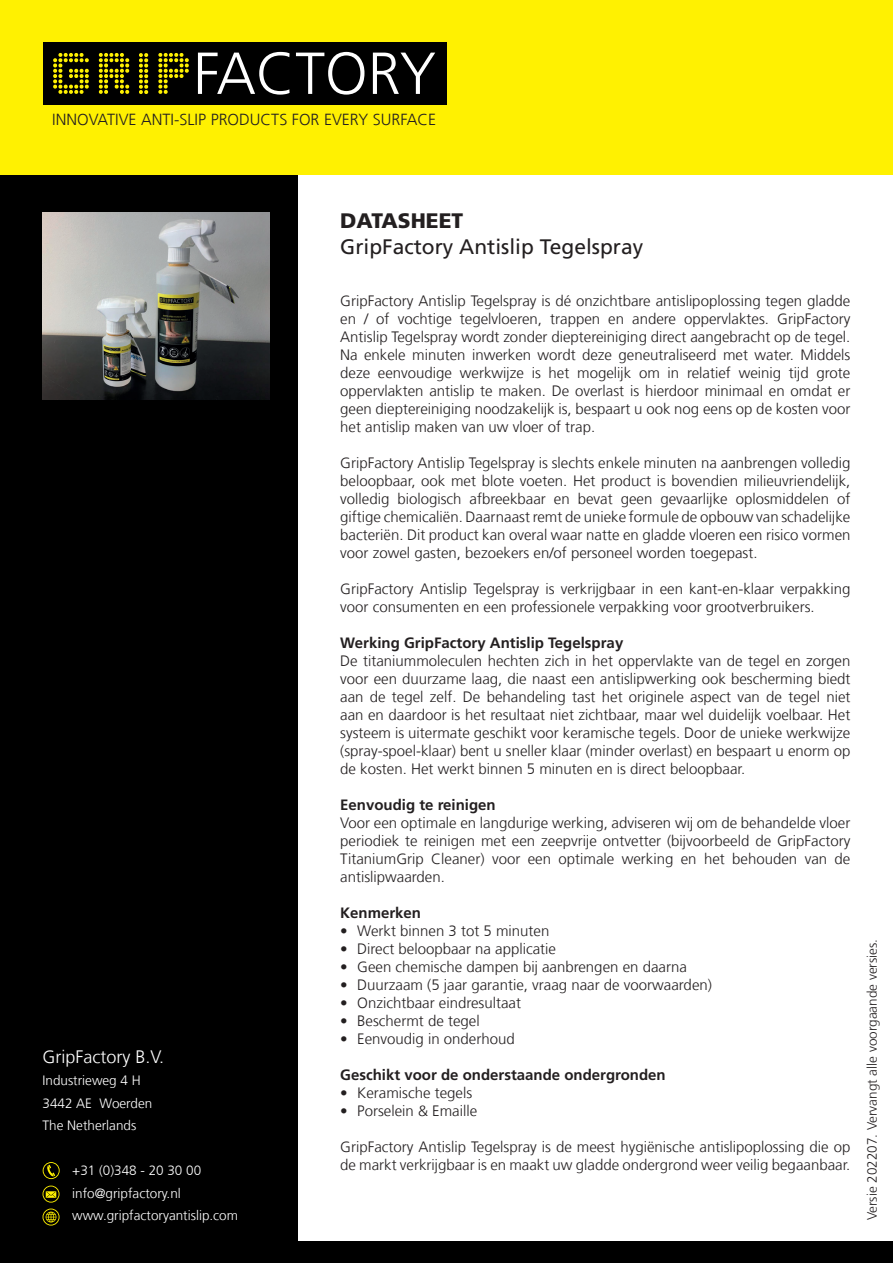
<style>
.page{position:relative;width:893px;height:1263px;background:#fff}
.page>*{position:absolute;margin:0;border:0;box-sizing:border-box;transform-origin:0 0}
.t1{font:300 59.25px "Frutiger LT Com";color:#fff}
.t2{font:21px "Frutiger LT Com";color:#231f20}
.t3{font:900 21px "Frutiger LT Com";color:#231f20}
.t4{font:300 18px "Frutiger LT Com";color:#fff}
.t5{font:300 16.05px "Frutiger LT Com";color:#231f20}
.t6{font:300 15px/18px "Frutiger LT Com";color:#231f20;text-align:justify}
.t7{font:700 15px "Frutiger LT Com";color:#231f20}
.t8{font:300 13.5px/22.5px "Frutiger LT Com";color:#fff}
.t9{font:300 13.5px "Frutiger LT Com";color:#231f20}
.s1{font-family:"CF Dots";font-weight:400;font-size:51.6px;color:#fff101}
</style>
<div class="page">
<div style="left:0;top:175px;width:298px;height:1088px;background:#000"></div>
<div style="left:0;top:0;width:893px;height:175px;background:#fff101"></div>
<div style="left:43px;top:43px;width:403px;height:63px;background:#000"></div>
<svg style="left:43px;top:1208px;width:17px;height:17px"></svg>
<svg style="left:43px;top:1185px;width:17px;height:17px"></svg>
<svg style="left:43px;top:1162px;width:17px;height:17px"></svg>
<div style="left:298px;top:1242px;width:595px;height:21px;background:#000"></div>
<img style="left:43px;top:213px;width:226px;height:187px">
<h1 class="t1" style="left:48px;top:39px;width:390px"><span class="s1">GRiP</span>FACTORY</h1>
<p class="t5" style="left:52px;top:110px;width:385px">INNOVATIVE ANTI-SLIP PRODUCTS FOR EVERY SURFACE</p>
<p class="t4" style="left:43px;top:1046px;width:123px">GripFactory B.V.</p>
<p class="t8" style="left:43px;top:1069px;width:111px">Industrieweg 4 H<br>3442 AE Woerden<br>The Netherlands</p>
<p class="t8" style="left:72px;top:1160px;width:167px">+31 (0)348 - 20 30 00 info@gripfactory.nl www.gripfactoryantislip.com</p>
<h2 class="t3" style="left:340px;top:208px;width:125px">DATASHEET</h2>
<h2 class="t2" style="left:340px;top:234px;width:305px">GripFactory Antislip Tegelspray</h2>
<p class="t6" style="left:340px;top:292px;width:512px">GripFactory Antislip Tegelspray is dé onzichtbare antislipoplossing tegen gladde en / of vochtige tegelvloeren, trappen en andere oppervlaktes. GripFactory Antislip Tegelspray wordt zonder dieptereiniging direct aangebracht op de tegel.<br>Na enkele minuten inwerken wordt deze geneutraliseerd met water. Middels deze eenvoudige werkwijze is het mogelijk om in relatief weinig tijd grote oppervlakten antislip te maken. De overlast is hierdoor minimaal en omdat er geen dieptereiniging noodzakelijk is, bespaart u ook nog eens op de kosten voor het antislip maken van uw vloer of trap.</p>
<p class="t6" style="left:340px;top:454px;width:512px">GripFactory Antislip Tegelspray is slechts enkele minuten na aanbrengen volledig beloopbaar, ook met blote voeten. Het product is bovendien milieuvriendelijk, volledig biologisch afbreekbaar en bevat geen gevaarlijke oplosmiddelen of giftige chemicaliën. Daarnaast remt de unieke formule de opbouw van schadelijke bacteriën. Dit product kan overal waar natte en gladde vloeren een risico vormen voor zowel gasten, bezoekers en/of personeel worden toegepast.</p>
<p class="t6" style="left:340px;top:580px;width:512px">GripFactory Antislip Tegelspray is verkrijgbaar in een kant-en-klaar verpakking voor consumenten en een professionele verpakking voor grootverbruikers.</p>
<p class="t7" style="left:340px;top:634px;width:285px">Werking GripFactory Antislip Tegelspray</p>
<p class="t6" style="left:340px;top:652px;width:512px">De titaniummoleculen hechten zich in het oppervlakte van de tegel en zorgen voor een duurzame laag, die naast een antislipwerking ook bescherming biedt aan de tegel zelf. De behandeling tast het originele aspect van de tegel niet aan en daardoor is het resultaat niet zichtbaar, maar wel duidelijk voelbaar. Het systeem is uitermate geschikt voor keramische tegels. Door de unieke werkwijze (spray-spoel-klaar) bent u sneller klaar (minder overlast) en bespaart u enorm op de kosten. Het werkt binnen 5 minuten en is direct beloopbaar.</p>
<p class="t7" style="left:340px;top:796px;width:157px">Eenvoudig te reinigen</p>
<p class="t6" style="left:340px;top:814px;width:512px">Voor een optimale en langdurige werking, adviseren wij om de behandelde vloer periodiek te reinigen met een zeepvrije ontvetter (bijvoorbeeld de GripFactory TitaniumGrip Cleaner) voor een optimale werking en het behouden van de antislipwaarden.</p>
<p class="t7" style="left:340px;top:904px;width:82px">Kenmerken</p>
<p class="t6" style="left:340px;top:922px;width:211px">• Werkt binnen 3 tot 5 minuten</p>
<p class="t6" style="left:340px;top:940px;width:217px">• Direct beloopbaar na applicatie</p>
<p class="t6" style="left:340px;top:958px;width:348px">• Geen chemische dampen bij aanbrengen en daarna</p>
<p class="t6" style="left:340px;top:976px;width:373px">• Duurzaam (5 jaar garantie, vraag naar de voorwaarden)</p>
<p class="t6" style="left:340px;top:994px;width:182px">• Onzichtbaar eindresultaat</p>
<p class="t6" style="left:340px;top:1012px;width:141px">• Beschermt de tegel</p>
<p class="t6" style="left:340px;top:1030px;width:176px">• Eenvoudig in onderhoud</p>
<p class="t7" style="left:340px;top:1066px;width:327px">Geschikt voor de onderstaande ondergronden</p>
<p class="t6" style="left:340px;top:1084px;width:134px">• Keramische tegels</p>
<p class="t6" style="left:340px;top:1102px;width:139px">• Porselein &amp; Emaille</p>
<p class="t6" style="left:340px;top:1138px;width:512px">GripFactory Antislip Tegelspray is de meest hygiënische antislipoplossing die op de markt verkrijgbaar is en maakt uw gladde ondergrond weer veilig begaanbaar.</p>
<p class="t9" style="left:864px;top:1220px;width:283px;rotate:-90deg">Versie 202207. Vervangt alle voorgaande versies.</p>
</div>
